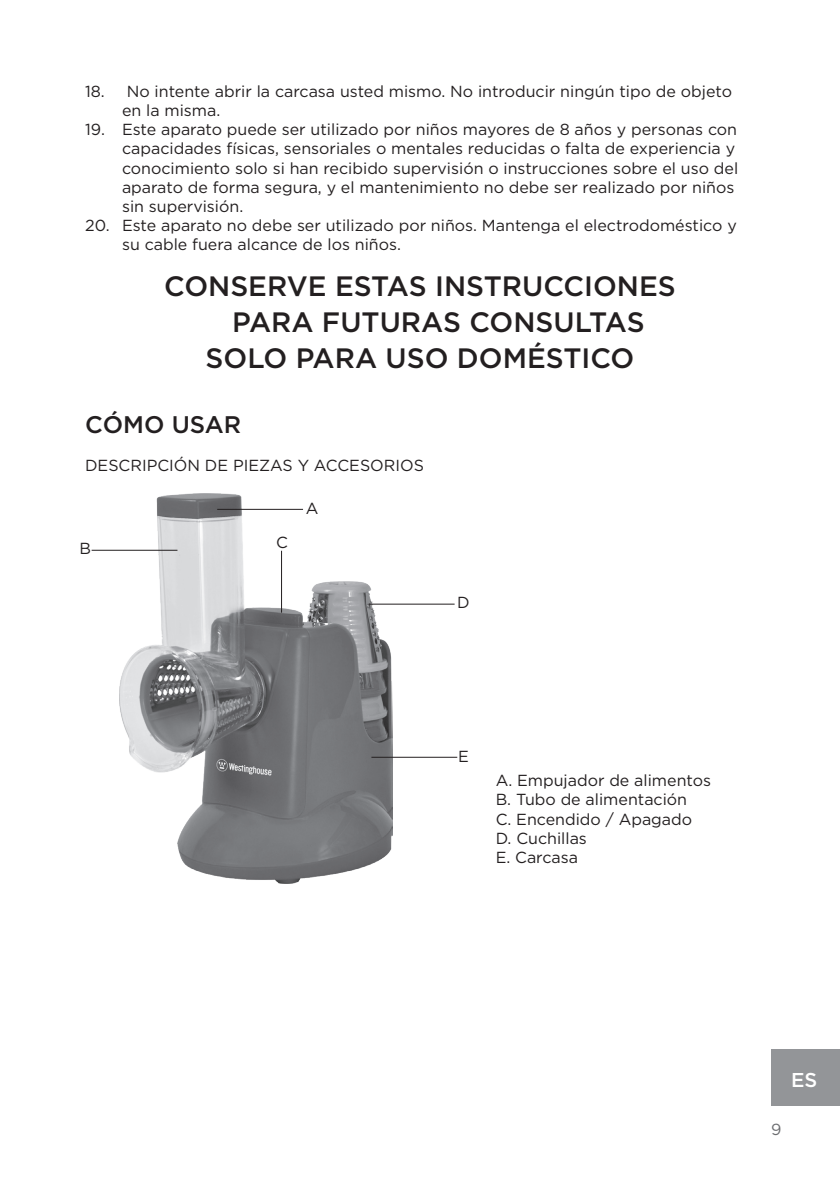
<style>
.page{position:relative;width:840px;height:1191px;background:#fff}
.page>*{position:absolute;margin:0;border:0;box-sizing:border-box;transform-origin:0 0}
.t1{font:500 28px/36px "Gotham";color:#231f20}
.t2{font:500 24px "Gotham";color:#231f20}
.t3{font:500 20px "Gotham";color:#fff}
.Content_Tab{font:16px/19.2px "Gotham";color:#231f20}
.t4{font:16px "Gotham";color:#6c6d70}
</style>
<div class="page">
<div style="left:770px;top:1049px;width:69px;height:57px;background:#939598"></div>
<img style="left:119px;top:494px;width:273px;height:389px">
<hr style="left:92px;top:550px;width:85px;height:1px;background:#231f20">
<hr style="left:281px;top:551px;width:1px;height:61px;background:#231f20">
<hr style="left:217px;top:509px;width:86px;height:1px;background:#231f20">
<hr style="left:368px;top:603px;width:86px;height:1px;background:#231f20">
<hr style="left:371px;top:756px;width:86px;height:1px;background:#231f20">
<p class="Content_Tab" style="left:122px;top:81px;width:611px;text-indent:-37px">18. No intente abrir la carcasa usted mismo. No introducir ningún tipo de objeto en la misma.</p>
<p class="Content_Tab" style="left:122px;top:120px;width:617px;text-indent:-37px">19. Este aparato puede ser utilizado por niños mayores de 8 años y personas con capacidades físicas, sensoriales o mentales reducidas o falta de experiencia y conocimiento solo si han recibido supervisión o instrucciones sobre el uso del aparato de forma segura, y el mantenimiento no debe ser realizado por niños sin supervisión.</p>
<p class="Content_Tab" style="left:122px;top:216px;width:616px;text-indent:-37px">20. Este aparato no debe ser utilizado por niños. Mantenga el electrodoméstico y su cable fuera alcance de los niños.</p>
<p class="t1" style="left:232px;top:267px;width:444px;text-indent:-68px">CONSERVE ESTAS INSTRUCCIONES<br>PARA FUTURAS CONSULTAS</p>
<p class="t1" style="left:205px;top:339px;width:430px">SOLO PARA USO DOMÉSTICO</p>
<p class="t2" style="left:85px;top:411px;width:158px">CÓMO USAR</p>
<p class="Content_Tab" style="left:85px;top:456px;width:340px">DESCRIPCIÓN DE PIEZAS Y ACCESORIOS</p>
<p class="Content_Tab" style="left:306px;top:498px;width:14px">A</p>
<p class="Content_Tab" style="left:79px;top:538px;width:13px">B</p>
<p class="Content_Tab" style="left:276px;top:532px;width:13px">C</p>
<p class="Content_Tab" style="left:457px;top:592px;width:14px">D</p>
<p class="Content_Tab" style="left:458px;top:746px;width:12px">E</p>
<p class="Content_Tab" style="left:495px;top:770px;width:217px">A. Empujador de alimentos</p>
<p class="Content_Tab" style="left:495px;top:790px;width:193px">B. Tubo de alimentación</p>
<p class="Content_Tab" style="left:495px;top:809px;width:198px">C. Encendido / Apagado</p>
<p class="Content_Tab" style="left:495px;top:828px;width:93px">D. Cuchillas</p>
<p class="Content_Tab" style="left:495px;top:847px;width:84px">E. Carcasa</p>
<p class="t3" style="left:790px;top:1068px;width:28px">ES</p>
<p class="t4" style="left:770px;top:1120px;width:12px">9</p>
</div>
